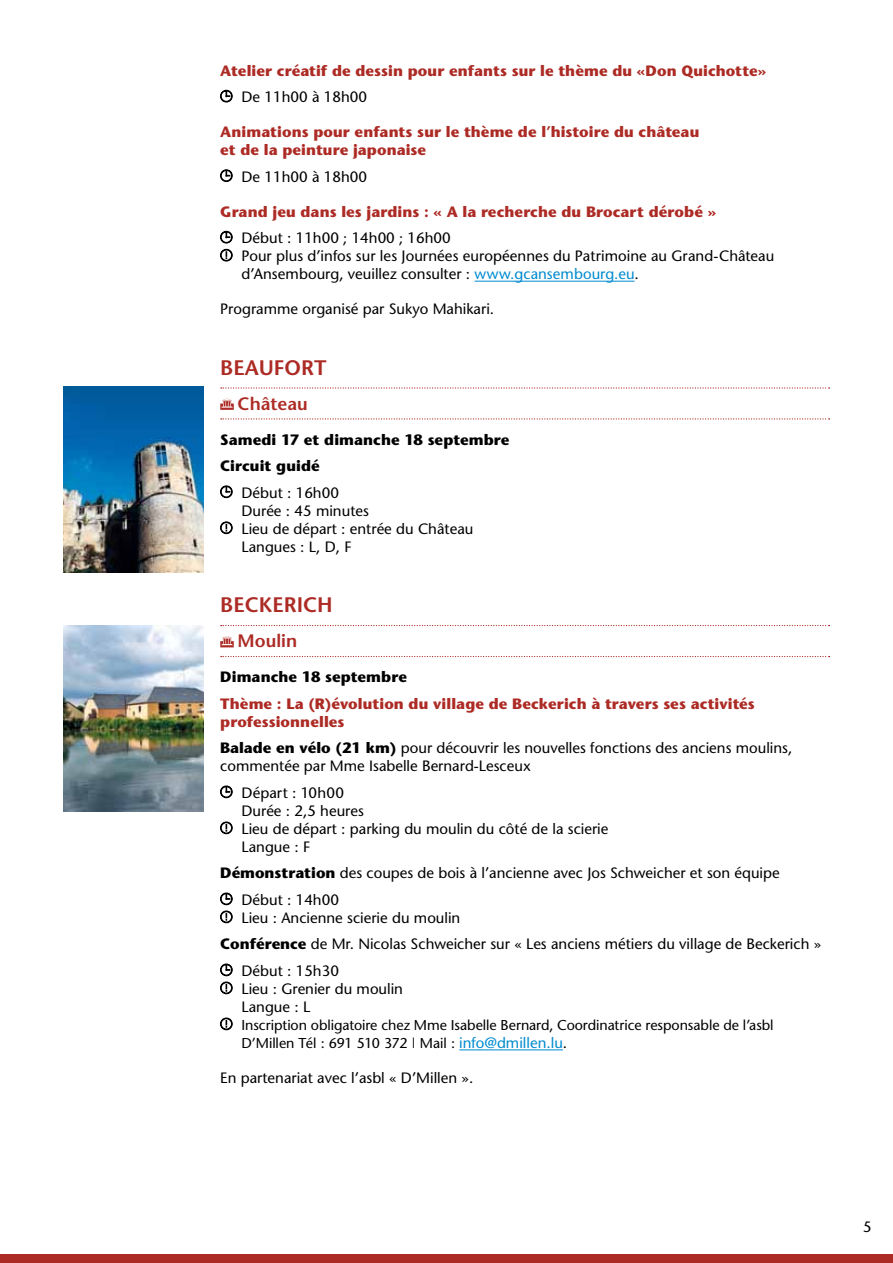
<style>
.page{position:relative;width:893px;height:1263px;background:#fff}
.page>*{position:absolute;margin:0;border:0;box-sizing:border-box;transform-origin:0 0}
.t1{font:600 21px "Stone Sans";color:#ad2b25}
.t2{font:600 18px "Stone Sans";color:#ad2b25}
.t3{font:15px/18px "Stone Sans";color:#000}
.t4{font:700 15px/18px "Stone Sans";letter-spacing:.005em;color:#ad2b25}
.t5{font:700 15px/26.5px "Stone Sans";letter-spacing:.005em;color:#000}
.t6{font:14.25px/18px "Stone Sans";letter-spacing:-.005em;color:#000}
.s1{font-weight:400;color:#000}
.s2{font-weight:400;font-size:14.25px;color:#000}
.s3{color:#008bd0}
.s4{font-weight:700}
.s5{font-size:15px;color:#008bd0}
.s6{font-size:15px}
</style>
<div class="page">
<div style="left:0;top:1254px;width:893px;height:9px;background:#ad2b25"></div>
<hr style="left:475px;top:281px;width:160px;height:1px;background:#008bd0">
<svg style="left:221px;top:387px;width:609px;height:2px"></svg>
<svg style="left:221px;top:418px;width:609px;height:2px"></svg>
<svg style="left:221px;top:625px;width:609px;height:1px"></svg>
<svg style="left:221px;top:656px;width:609px;height:1px"></svg>
<hr style="left:459px;top:1049px;width:104px;height:1px;background:#008bd0">
<svg style="left:220px;top:90px;width:13px;height:12px"></svg>
<svg style="left:220px;top:169px;width:13px;height:13px"></svg>
<svg style="left:220px;top:231px;width:13px;height:12px"></svg>
<svg style="left:220px;top:249px;width:13px;height:12px"></svg>
<svg style="left:220px;top:399px;width:14px;height:11px"></svg>
<svg style="left:220px;top:485px;width:13px;height:13px"></svg>
<svg style="left:220px;top:521px;width:13px;height:13px"></svg>
<svg style="left:220px;top:636px;width:14px;height:11px"></svg>
<svg style="left:220px;top:785px;width:13px;height:13px"></svg>
<svg style="left:220px;top:821px;width:13px;height:13px"></svg>
<svg style="left:220px;top:892px;width:13px;height:31px"></svg>
<svg style="left:220px;top:963px;width:13px;height:31px"></svg>
<svg style="left:220px;top:1017px;width:13px;height:13px"></svg>
<img style="left:64px;top:625px;width:139px;height:186px">
<img style="left:64px;top:387px;width:139px;height:186px">
<p class="t4" style="left:220px;top:61px;width:547px">Atelier créatif de dessin pour enfants sur le thème du «Don Quichotte»</p>
<p class="t3" style="left:242px;top:88px;width:127px">De 11h00 à 18h00</p>
<p class="t4" style="left:220px;top:123px;width:481px">Animations pour enfants sur le thème de l’histoire du château et de la peinture japonaise</p>
<p class="t3" style="left:242px;top:167px;width:127px">De 11h00 à 18h00</p>
<p class="t4" style="left:242px;top:198px;width:476px;line-height:26.5px;text-indent:-21px">Grand jeu dans les jardins : « A la recherche du Brocart dérobé »<br><span class="s1">Début : 11h00</span> <span class="s2">;</span> <span class="s1">14h00</span> <span class="s2">;</span> <span class="s1">16h00</span></p>
<p class="t3" style="left:242px;top:247px;width:534px">Pour plus d’infos sur les Journées européennes du Patrimoine au Grand-Château d’Ansembourg, veuillez consulter : <span class="s3">www.gcansembourg.eu</span>.</p>
<p class="t3" style="left:220px;top:300px;width:275px">Programme organisé par Sukyo Mahikari.</p>
<h1 class="t1" style="left:220px;top:354px;width:14px">BEA</h1>
<h1 class="t1" style="left:259px;top:354px;width:69px">UFORT</h1>
<p class="t2" style="left:238px;top:392px;width:72px">CHÂTEAU</p>
<p class="t5" style="left:220px;top:426px;width:291px">Samedi 17 et dimanche 18 septembre<br>Circuit guidé</p>
<p class="t3" style="left:242px;top:483px;width:233px">Début : 16h00<br>Durée : 45 minutes<br>Lieu de départ : entrée du Château<br>Langues : L, D, F</p>
<h1 class="t1" style="left:220px;top:592px;width:14px">BEC</h1>
<h1 class="t1" style="left:259px;top:592px;width:59px">KERICH</h1>
<p class="t2" style="left:238px;top:630px;width:61px">MOULIN</p>
<p class="t5" style="left:220px;top:664px;width:188px">Dimanche 18 septembre</p>
<p class="t4" style="left:220px;top:694px;width:536px">Thème : La (R)évolution du village de Beckerich à travers ses activités professionnelles</p>
<p class="t3" style="left:220px;top:739px;width:574px"><span class="s4">Balade en vélo (21 km)</span> pour découvrir les nouvelles fonctions des anciens moulins, commentée par Mme Isabelle Bernard-Lesceux</p>
<p class="t3" style="left:242px;top:784px;width:368px">Départ : 10h00<br>Durée : 2,5 heures<br>Lieu de départ : parking du moulin du côté de la scierie<br>Langue : F</p>
<p class="t3" style="left:242px;top:860px;width:540px;line-height:26.5px;text-indent:-21px"><span class="s4">Démonstration</span> des coupes de bois à l’ancienne avec Jos Schweicher et son équipe<br>Début : 14h00</p>
<p class="t3" style="left:242px;top:909px;width:220px">Lieu : Ancienne scierie du moulin</p>
<p class="t3" style="left:220px;top:935px;width:602px"><span class="s4">Conférence</span> de Mr. Nicolas Schweicher sur « Les anciens métiers du village de Beckerich »</p>
<p class="t3" style="left:242px;top:962px;width:99px">Début : 15h30</p>
<p class="t3" style="left:242px;top:980px;width:163px">Lieu : Grenier du moulin<br>Langue : L</p>
<p class="t6" style="left:242px;top:1016px;width:534px">Inscription obligatoire chez Mme Isabelle Bernard, Coordinatrice responsable de l’asbl<br>D’Millen Tél : 691 510 372 | Mail : <span class="s5">info@dmillen.lu</span><span class="s6">.</span></p>
<p class="t3" style="left:220px;top:1069px;width:255px">En partenariat avec l’asbl « D’Millen ».</p>
<p class="t3" style="left:863px;top:1218px;width:10px">5</p>
</div>
